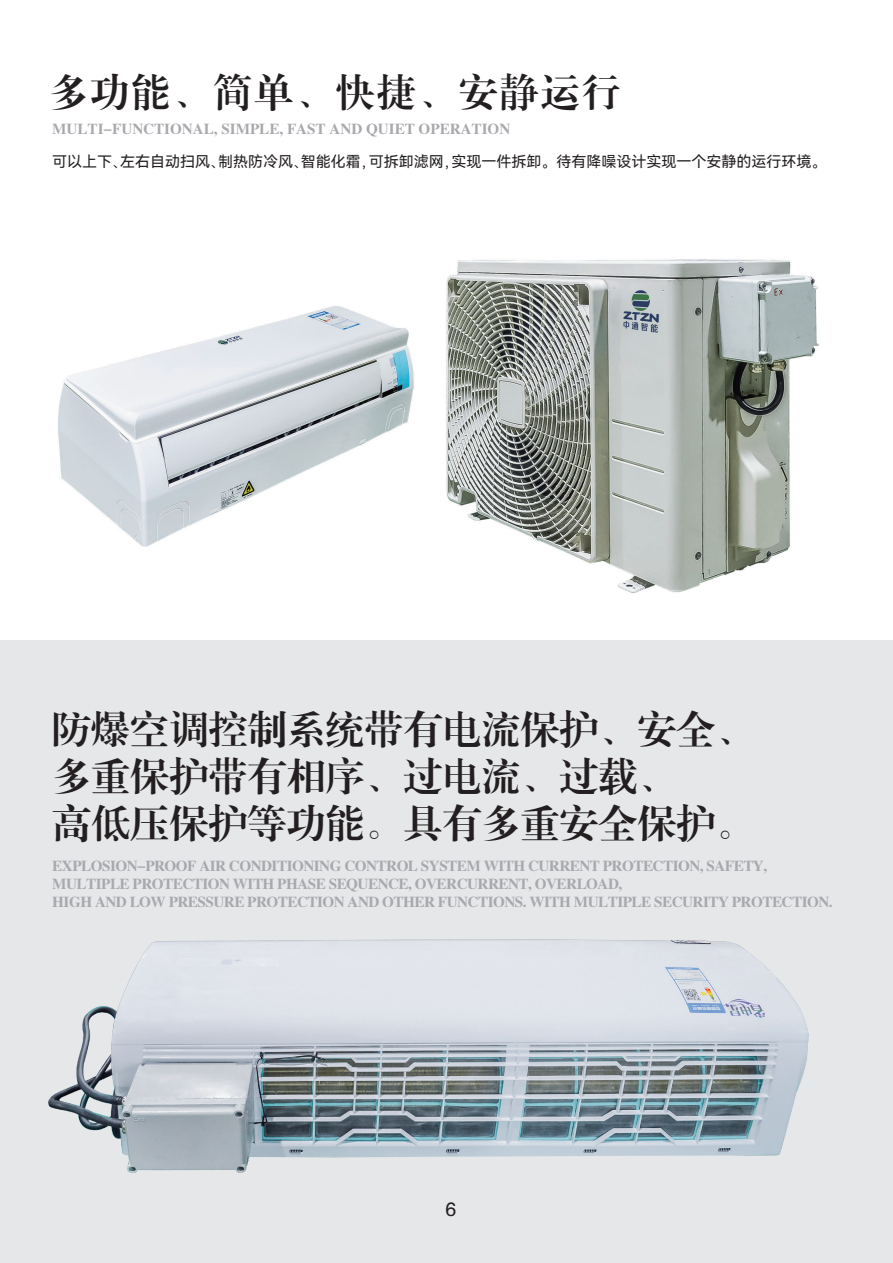
<style>
.page{position:relative;width:893px;height:1263px;background:#fff}
.page>*{position:absolute;margin:0;border:0;box-sizing:border-box;transform-origin:0 0}
.t1{font:39px/46.8px "FZXBSK GBK1 0";color:#231f20}
.t2{font:39px "FZXBSK GBK1 0";letter-spacing:.05em;color:#231f20}
.t3{font:19.5px "FZHTK GBK1 0";color:#231f20}
.t4{font:15.15px/18.1px "FZXBSK GBK1 0";letter-spacing:-.03em;color:#a8a9ad}
.t5{font:15.15px "FZXBSK GBK1 0";color:#a8a9ad}
.t6{font:15px "Harmony OS Sans SC";color:#231f20}
</style>
<div class="page">
<img style="left:20px;top:259px;width:838px;height:382px">
<div style="left:0;top:641px;width:893px;height:622px;background:#e6e7e9"></div>
<img style="left:48px;top:940px;width:761px;height:232px">
<h1 class="t2" style="left:49px;top:71px;width:573px">多功能、简单、快捷、安静运行</h1>
<p class="t5" style="left:52px;top:120px;width:459px">MULTI-FUNCTIONAL, SIMPLE, FAST AND QUIET OPERATION</p>
<p class="t6" style="left:52px;top:152px;width:776px">可以上下、左右自动扫风、制热防冷风、智能化霜，可拆卸滤网，实现一件拆卸。待有降噪设计实现一个安静的运行环境。</p>
<h1 class="t1" style="left:52px;top:708px;width:704px">防爆空调控制系统带有电流保护、安全、多重保护带有相序、过电流、过载、<br>高低压保护等功能。具有多重安全保护。</h1>
<p class="t4" style="left:52px;top:857px;width:782px">EXPLOSION-PROOF AIR CONDITIONING CONTROL SYSTEM WITH CURRENT PROTECTION, SAFETY,<br>MULTIPLE PROTECTION WITH PHASE SEQUENCE, OVERCURRENT, OVERLOAD,<br>HIGH AND LOW PRESSURE PROTECTION AND OTHER FUNCTIONS. WITH MULTIPLE SECURITY PROTECTION.</p>
<p class="t3" style="left:445px;top:1198px;width:12px">6</p>
</div>
